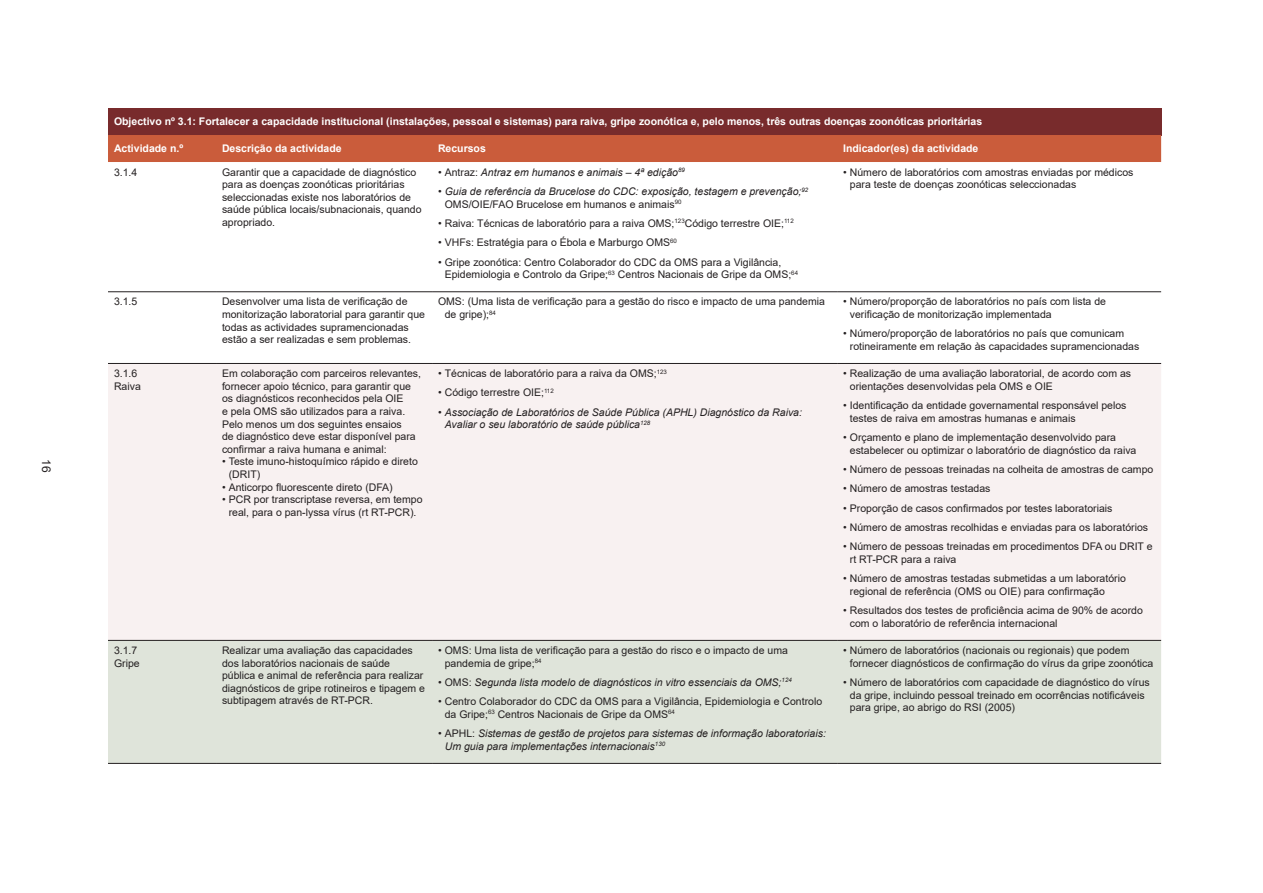
<style>
.page{position:relative;width:1263px;height:893px;background:#fff}
.page>*{position:absolute;margin:0;border:0;box-sizing:border-box;transform-origin:0 0}
.t1{font:12px "Arial";color:#231f20}
.t2{font:10.5px/12.6px "Arial";color:#231f20}
.t3{font:italic 10.5px/12.6px "Arial";color:#231f20}
.t4{font:700 10.5px "Arial";color:#fff}
.s1{font-style:normal}
</style>
<div class="page">
<div style="left:108px;top:108px;width:1053px;height:27px;background:#782b2c"></div>
<div style="left:108px;top:135px;width:1053px;height:27px;background:#ca5c3b"></div>
<div style="left:108px;top:364px;width:1053px;height:276px;background:#f8f1f1"></div>
<div style="left:108px;top:641px;width:1053px;height:122px;background:#dfe4da"></div>
<hr style="left:108px;top:291px;width:108px;height:1px;background:#231f20">
<hr style="left:216px;top:291px;width:216px;height:1px;background:#231f20">
<hr style="left:432px;top:291px;width:405px;height:1px;background:#231f20">
<hr style="left:837px;top:291px;width:324px;height:1px;background:#231f20">
<hr style="left:108px;top:363px;width:108px;height:1px;background:#231f20">
<hr style="left:216px;top:363px;width:216px;height:1px;background:#231f20">
<hr style="left:432px;top:363px;width:405px;height:1px;background:#231f20">
<hr style="left:837px;top:363px;width:324px;height:1px;background:#231f20">
<hr style="left:108px;top:640px;width:108px;height:1px;background:#231f20">
<hr style="left:216px;top:640px;width:216px;height:1px;background:#231f20">
<hr style="left:432px;top:640px;width:405px;height:1px;background:#231f20">
<hr style="left:837px;top:640px;width:324px;height:1px;background:#231f20">
<hr style="left:108px;top:763px;width:108px;height:1px;background:#231f20">
<hr style="left:216px;top:763px;width:216px;height:1px;background:#231f20">
<hr style="left:432px;top:763px;width:405px;height:1px;background:#231f20">
<hr style="left:837px;top:763px;width:324px;height:1px;background:#231f20">
<p class="t1" style="left:54px;top:459px;width:15px;rotate:90deg">16</p>
<p class="t4" style="left:114px;top:114px;width:870px">Objectivo nº 3.1: Fortalecer a capacidade institucional (instalações, pessoal e sistemas) para raiva, gripe zoonótica e, pelo menos, três outras doenças zoonóticas prioritárias</p>
<p class="t4" style="left:114px;top:141px;width:71px">Actividade n.º</p>
<p class="t4" style="left:222px;top:141px;width:121px">Descrição da actividade</p>
<p class="t4" style="left:438px;top:141px;width:49px">Recursos</p>
<p class="t4" style="left:843px;top:141px;width:137px">Indicador(es) da actividade</p>
<p class="t2" style="left:114px;top:166px;width:25px">3.1.4</p>
<p class="t2" style="left:222px;top:166px;width:201px">Garantir que a capacidade de diagnóstico para as doenças zoonóticas prioritárias seleccionadas existe nos laboratórios de saúde pública locais/subnacionais, quando apropriado.</p>
<p class="t3" style="left:438px;top:166px;width:248px"><span class="s1">• Antraz:</span> Antraz em humanos e animais – 4ª edição<sup>89</sup></p>
<p class="t2" style="left:850px;top:166px;width:285px;text-indent:-7px">• Número de laboratórios com amostras enviadas por médicos para teste de doenças zoonóticas seleccionadas</p>
<p class="t3" style="left:445px;top:185px;width:365px;text-indent:-7px"><span class="s1">•</span> Guia de referência da Brucelose do CDC: exposição, testagem e prevenção;<sup>92<br></sup><span class="s1">OMS/OIE/FAO Brucelose em humanos e animais</span><sup>90</sup></p>
<p class="t2" style="left:438px;top:217px;width:357px">• Raiva: Técnicas de laboratório para a raiva OMS;<sup>123</sup>Código terrestre OIE;<sup>112</sup></p>
<p class="t2" style="left:438px;top:236px;width:240px">• VHFs: Estratégia para o Ébola e Marburgo OMS<sup>60</sup></p>
<p class="t2" style="left:445px;top:256px;width:355px;text-indent:-7px">• Gripe zoonótica: Centro Colaborador do CDC da OMS para a Vigilância,<br>Epidemiologia e Controlo da Gripe;<sup>63</sup> Centros Nacionais de Gripe da OMS;<sup>64</sup></p>
<p class="t2" style="left:114px;top:295px;width:25px">3.1.5</p>
<p class="t2" style="left:222px;top:295px;width:205px">Desenvolver uma lista de verificação de monitorização laboratorial para garantir que todas as actividades supramencionadas estão a ser realizadas e sem problemas.</p>
<p class="t2" style="left:445px;top:295px;width:382px;text-indent:-7px">OMS: (Uma lista de verificação para a gestão do risco e impacto de uma pandemia de gripe);<sup>84</sup></p>
<p class="t2" style="left:850px;top:295px;width:258px;text-indent:-7px">• Número/proporção de laboratórios no país com lista de verificação de monitorização implementada</p>
<p class="t2" style="left:850px;top:327px;width:291px;text-indent:-7px">• Número/proporção de laboratórios no país que comunicam rotineiramente em relação às capacidades supramencionadas</p>
<p class="t2" style="left:114px;top:367px;width:25px">3.1.6</p>
<p class="t2" style="left:114px;top:380px;width:28px">Raiva</p>
<p class="t2" style="left:114px;top:644px;width:25px">3.1.7</p>
<p class="t2" style="left:114px;top:657px;width:27px">Gripe</p>
<p class="t2" style="left:222px;top:367px;width:200px">Em colaboração com parceiros relevantes, fornecer apoio técnico, para garantir que os diagnósticos reconhecidos pela OIE<br>e pela OMS são utilizados para a raiva.<br>Pelo menos um dos seguintes ensaios<br>de diagnóstico deve estar disponível para confirmar a raiva humana e animal:</p>
<p class="t2" style="left:229px;top:455px;width:191px;text-indent:-7px">• Teste imuno-histoquímico rápido e direto (DRIT)</p>
<p class="t2" style="left:222px;top:480px;width:172px">• Anticorpo fluorescente direto (DFA)</p>
<p class="t2" style="left:222px;top:493px;width:202px;text-align:center">• PCR por transcriptase reversa, em tempo real, para o pan-lyssa vírus (rt RT-PCR).</p>
<p class="t2" style="left:438px;top:367px;width:230px">• Técnicas de laboratório para a raiva da OMS;<sup>123</sup></p>
<p class="t2" style="left:438px;top:386px;width:117px">• Código terrestre OIE;<sup>112</sup></p>
<p class="t3" style="left:445px;top:406px;width:359px;text-indent:-7px"><span class="s1">•</span> Associação de Laboratórios de Saúde Pública (APHL) Diagnóstico da Raiva:<br>Avaliar o seu laboratório de saúde pública<sup>128</sup></p>
<p class="t2" style="left:850px;top:367px;width:283px;text-indent:-7px">• Realização de uma avaliação laboratorial, de acordo com as orientações desenvolvidas pela OMS e OIE</p>
<p class="t2" style="left:850px;top:399px;width:278px;text-indent:-7px">• Identificação da entidade governamental responsável pelos testes de raiva em amostras humanas e animais</p>
<p class="t2" style="left:850px;top:431px;width:288px;text-indent:-7px">• Orçamento e plano de implementação desenvolvido para estabelecer ou optimizar o laboratório de diagnóstico da raiva</p>
<p class="t2" style="left:843px;top:463px;width:312px">• Número de pessoas treinadas na colheita de amostras de campo</p>
<p class="t2" style="left:843px;top:482px;width:149px">• Número de amostras testadas</p>
<p class="t2" style="left:843px;top:502px;width:271px">• Proporção de casos confirmados por testes laboratoriais</p>
<p class="t2" style="left:843px;top:521px;width:306px">• Número de amostras recolhidas e enviadas para os laboratórios</p>
<p class="t2" style="left:850px;top:540px;width:304px;text-indent:-7px">• Número de pessoas treinadas em procedimentos DFA ou DRIT e rt RT-PCR para a raiva</p>
<p class="t2" style="left:850px;top:572px;width:278px;text-indent:-7px">• Número de amostras testadas submetidas a um laboratório regional de referência (OMS ou OIE) para confirmação</p>
<p class="t2" style="left:850px;top:604px;width:294px;text-indent:-7px">• Resultados dos testes de proficiência acima de 90% de acordo com o laboratório de referência internacional</p>
<p class="t2" style="left:222px;top:644px;width:205px">Realizar uma avaliação das capacidades dos laboratórios nacionais de saúde pública e animal de referência para realizar diagnósticos de gripe rotineiros e tipagem e subtipagem através de RT-PCR.</p>
<p class="t2" style="left:445px;top:644px;width:345px;text-indent:-7px">• OMS: Uma lista de verificação para a gestão do risco e o impacto de uma pandemia de gripe;<sup>84</sup></p>
<p class="t3" style="left:438px;top:676px;width:355px"><span class="s1">• OMS:</span> Segunda lista modelo de diagnósticos in vitro essenciais da OMS;<sup>124</sup></p>
<p class="t2" style="left:445px;top:695px;width:379px;text-indent:-7px">• Centro Colaborador do CDC da OMS para a Vigilância, Epidemiologia e Controlo da Gripe;<sup>63</sup> Centros Nacionais de Gripe da OMS<sup>64</sup></p>
<p class="t3" style="left:445px;top:727px;width:383px;text-indent:-7px"><span class="s1">• APHL:</span> Sistemas de gestão de projetos para sistemas de informação laboratoriais:<br>Um guia para implementações internacionais<sup>130</sup></p>
<p class="t2" style="left:850px;top:644px;width:305px;text-indent:-7px">• Número de laboratórios (nacionais ou regionais) que podem fornecer diagnósticos de confirmação do vírus da gripe zoonótica</p>
<p class="t2" style="left:850px;top:676px;width:301px;text-indent:-7px">• Número de laboratórios com capacidade de diagnóstico do vírus da gripe, incluindo pessoal treinado em ocorrências notificáveis para gripe, ao abrigo do RSI (2005)</p>
</div>
